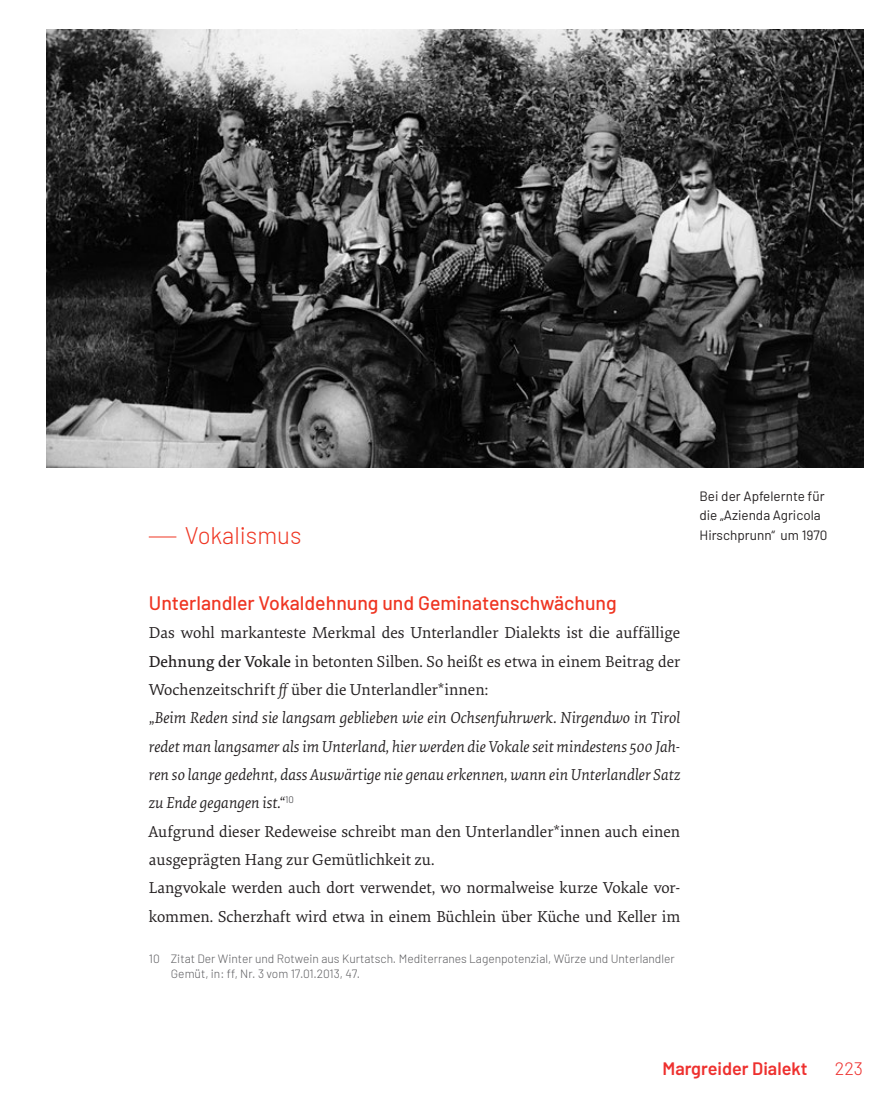
<style>
.page{position:relative;width:893px;height:1106px;background:#fff}
.page>*{position:absolute;margin:0;border:0;box-sizing:border-box;transform-origin:0 0}
.t1{font:300 24px "Barlow";color:#ef3522}
.t2{font:500 19.5px "Barlow";color:#ef3522}
.t3{font:600 18px "Barlow";color:#ee302e}
.t4{font:300 18px "Barlow";color:#ee302e}
.t5{font:16.5px/28.3px "Elena Basic";color:#231f20}
.t6{font:13.5px/19.5px "Barlow";color:#231f20}
.t7{font:300 12px/15px "Barlow";color:#5c5c5f}
.s1{font-weight:500}
.s2{font-style:italic}
</style>
<div class="page">
<img style="left:47px;top:30px;width:816px;height:438px">
<svg style="left:149px;top:536px;width:27px;height:1px"></svg>
<h1 class="t1" style="left:185px;top:518px;width:118px">Vokalismus</h1>
<p class="t6" style="left:699px;top:485px;width:129px">Bei der Apfelernte für die „Azienda Agricola<br>Hirschprunn“ um 1970</p>
<p class="t2" style="left:149px;top:588px;width:469px">Unterlandler Vokaldehnung und Geminatenschwächung</p>
<p class="t5" style="left:149px;top:618px;width:533px">Das wohl markanteste Merkmal des Unterlandler Dialekts ist die auffällige <span class="s1">Dehnung der Vokale</span> in betonten Silben. So heißt es etwa in einem Beitrag der Wochenzeitschrift <span class="s2">ff</span> über die Unterlandler*innen:<br><span class="s2">„Beim Reden sind sie langsam geblieben wie ein Ochsenfuhrwerk. Nirgendwo in Tirol redet man langsamer als im Unterland, hier werden die Vokale seit mindestens 500 Jah&shy;ren so lange gedehnt, dass Auswärtige nie genau erkennen, wann ein Unterlandler Satz zu Ende gegangen ist.“</span><sup>10<br></sup>Aufgrund dieser Redeweise schreibt man den Unterlandler*innen auch einen ausgeprägten Hang zur Gemütlichkeit zu.<br>Langvokale werden auch dort verwendet, wo normalweise kurze Vokale vor&shy;kommen. Scherzhaft wird etwa in einem Büchlein über Küche und Keller im</p>
<p class="t7" style="left:171px;top:950px;width:505px;text-indent:-22px">10 Zitat Der Winter und Rotwein aus Kurtatsch. Mediterranes Lagenpotenzial, Würze und Unterlandler<br>Gemüt, in: ff, Nr. 3 vom 17.01.2013, 47.</p>
<p class="t3" style="left:663px;top:1055px;width:146px">Margreider Dialekt</p>
<p class="t4" style="left:835px;top:1055px;width:30px">223</p>
</div>
